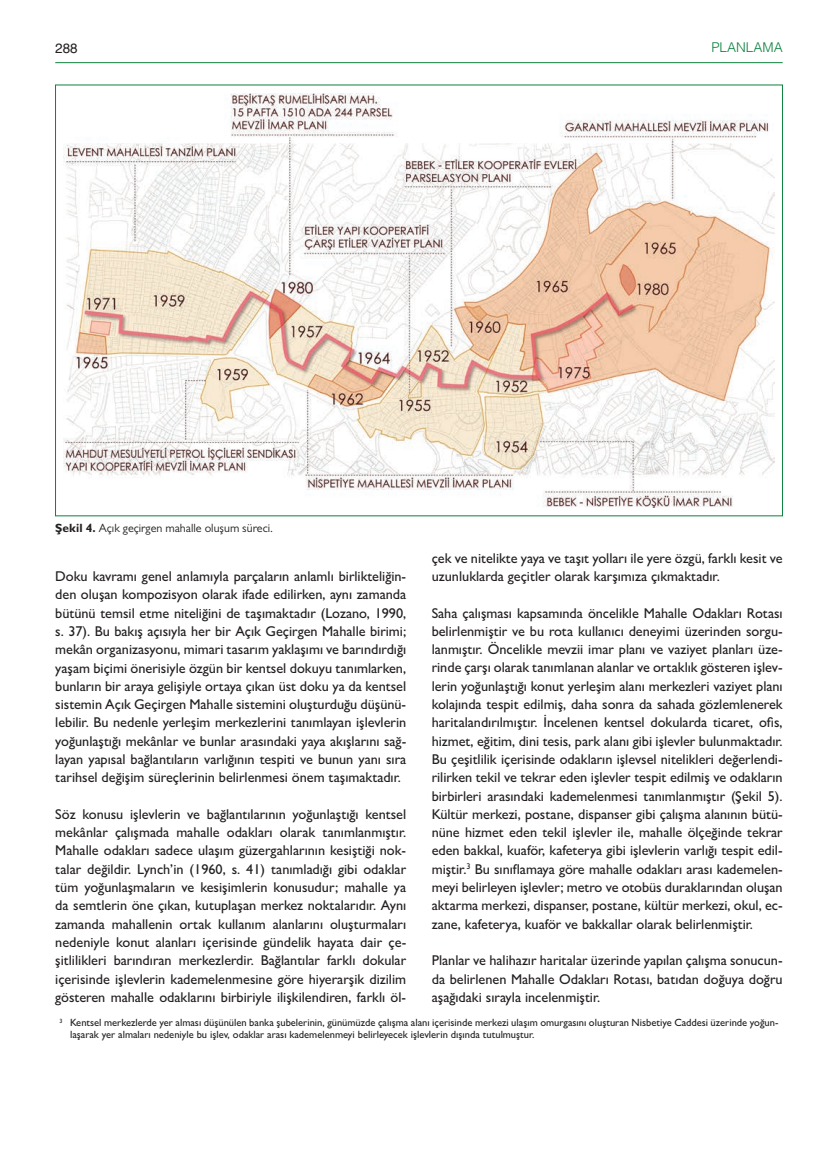
<style>
.page{position:relative;width:838px;height:1170px;background:#fff}
.page>*{position:absolute;margin:0;border:0;box-sizing:border-box;transform-origin:0 0}
.t1{font:500 14.25px/18.3px "Gill Sans MT Pro";color:#231f20;text-align:justify}
.t2{font:300 13.5px "Helvetica";color:#0e813f}
.t3{font:13.5px "Helvetica";color:#231f20}
.t4{font:12px "Gill Sans MT Pro";color:#231f20}
.t5{font:500 10.5px/12px "Gill Sans MT Pro";color:#231f20}
.s1{font-weight:700}
</style>
<div class="page">
<hr style="left:55px;top:62px;width:727px;height:1px;background:#0e813f">
<img style="left:64px;top:93px;width:710px;height:414px">
<p class="t3" style="left:55px;top:37px;width:24px">288</p>
<p class="t2" style="left:711px;top:36px;width:73px">PLANLAMA</p>
<p class="t4" style="left:55px;top:520px;width:219px"><span class="s1">Şekil 4.</span> Açık geçirgen mahalle oluşum süreci.</p>
<p class="t1" style="left:432px;top:548px;width:352px">çek ve nitelikte yaya ve taşıt yolları ile yere özgü, farklı kesit ve uzunluklarda geçitler olarak karşımıza çıkmaktadır.</p>
<p class="t1" style="left:432px;top:603px;width:352px">Saha çalışması kapsamında öncelikle Mahalle Odakları Rotası belirlenmiştir ve bu rota kullanıcı deneyimi üzerinden sorgu&shy;lanmıştır. Öncelikle mevzii imar planı ve vaziyet planları üze&shy;rinde çarşı olarak tanımlanan alanlar ve ortaklık gösteren işlev&shy;lerin yoğunlaştığı konut yerleşim alanı merkezleri vaziyet planı kolajında tespit edilmiş, daha sonra da sahada gözlemlenerek haritalandırılmıştır. İncelenen kentsel dokularda ticaret, ofis, hizmet, eğitim, dini tesis, park alanı gibi işlevler bulunmaktadır.<br>Bu çeşitlilik içerisinde odakların işlevsel nitelikleri değerlendi&shy;rilirken tekil ve tekrar eden işlevler tespit edilmiş ve odakların birbirleri arasındaki kademelenmesi tanımlanmıştır (Şekil 5).<br>Kültür merkezi, postane, dispanser gibi çalışma alanının bütü&shy;nüne hizmet eden tekil işlevler ile, mahalle ölçeğinde tekrar eden bakkal, kuaför, kafeterya gibi işlevlerin varlığı tespit edil&shy;miştir.<sup>3</sup> Bu sınıflamaya göre mahalle odakları arası kademelen&shy;meyi belirleyen işlevler; metro ve otobüs duraklarından oluşan aktarma merkezi, dispanser, postane, kültür merkezi, okul, ec&shy;zane, kafeterya, kuaför ve bakkallar olarak belirlenmiştir.</p>
<p class="t1" style="left:432px;top:951px;width:352px">Planlar ve halihazır haritalar üzerinde yapılan çalışma sonucun&shy;da belirlenen Mahalle Odakları Rotası, batıdan doğuya doğru aşağıdaki sırayla incelenmiştir.</p>
<p class="t5" style="left:70px;top:1016px;width:710px;text-indent:-10px"><sup>3</sup> Kentsel merkezlerde yer alması düşünülen banka şubelerinin, günümüzde çalışma alanı içerisinde merkezi ulaşım omurgasını oluşturan Nisbetiye Caddesi üzerinde yoğun&shy;laşarak yer almaları nedeniyle bu işlev, odaklar arası kademelenmeyi belirleyecek işlevlerin dışında tutulmuştur.</p>
<p class="t1" style="left:55px;top:567px;width:352px">Doku kavramı genel anlamıyla parçaların anlamlı birlikteliğin&shy;den oluşan kompozisyon olarak ifade edilirken, aynı zamanda bütünü temsil etme niteliğini de taşımaktadır (Lozano, 1990, s. 37). Bu bakış açısıyla her bir Açık Geçirgen Mahalle birimi; mekân organizasyonu, mimari tasarım yaklaşımı ve barındırdığı yaşam biçimi önerisiyle özgün bir kentsel dokuyu tanımlarken, bunların bir araya gelişiyle ortaya çıkan üst doku ya da kentsel sistemin Açık Geçirgen Mahalle sistemini oluşturduğu düşünü&shy;lebilir. Bu nedenle yerleşim merkezlerini tanımlayan işlevlerin yoğunlaştığı mekânlar ve bunlar arasındaki yaya akışlarını sağ&shy;layan yapısal bağlantıların varlığının tespiti ve bunun yanı sıra tarihsel değişim süreçlerinin belirlenmesi önem taşımaktadır.</p>
<p class="t1" style="left:55px;top:804px;width:352px">Söz konusu işlevlerin ve bağlantılarının yoğunlaştığı kentsel mekânlar çalışmada mahalle odakları olarak tanımlanmıştır.<br>Mahalle odakları sadece ulaşım güzergahlarının kesiştiği nok&shy;talar değildir. Lynch’in (1960, s. 41) tanımladığı gibi odaklar tüm yoğunlaşmaların ve kesişimlerin konusudur; mahalle ya da semtlerin öne çıkan, kutuplaşan merkez noktalarıdır. Aynı zamanda mahallenin ortak kullanım alanlarını oluşturmaları nedeniyle konut alanları içerisinde gündelik hayata dair çe&shy;şitlilikleri barındıran merkezlerdir. Bağlantılar farklı dokular içerisinde işlevlerin kademelenmesine göre hiyerarşik dizilim gösteren mahalle odaklarını birbiriyle ilişkilendiren, farklı öl-</p>
</div>
